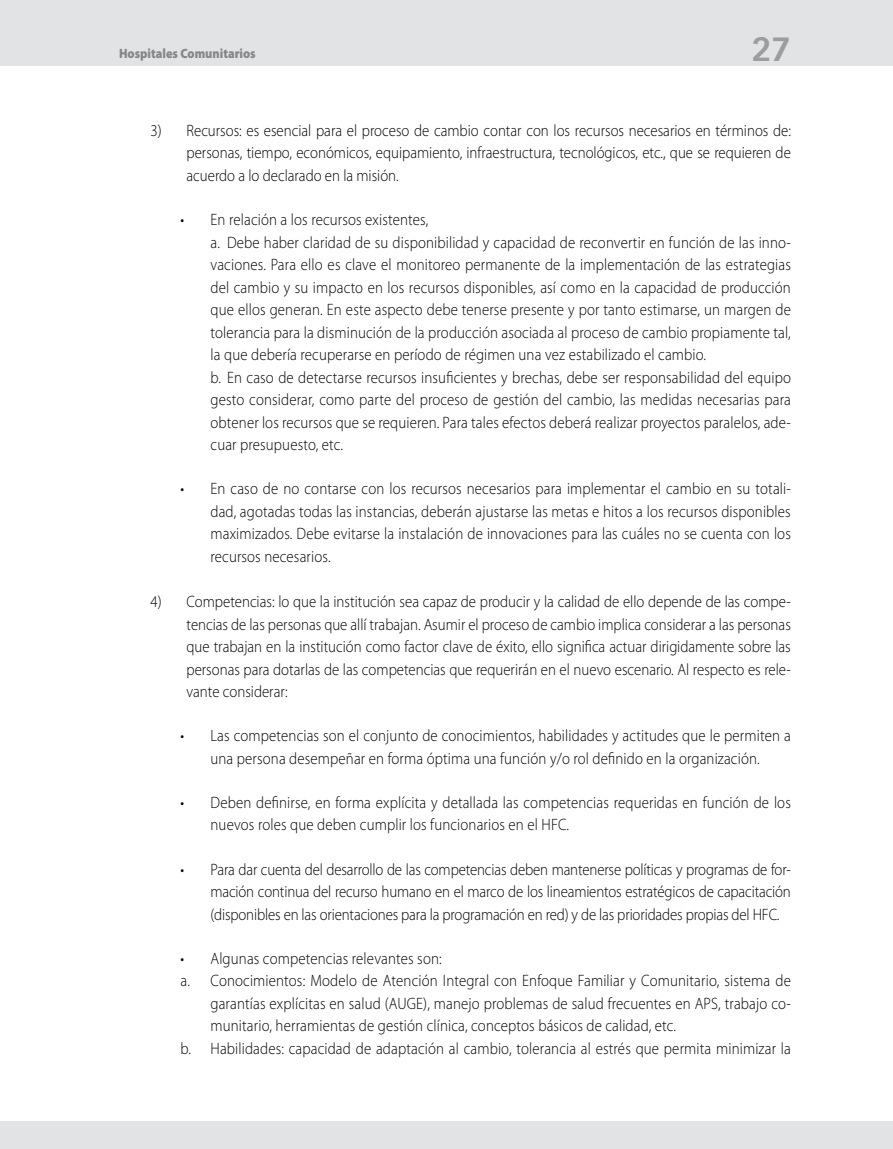
<style>
.page{position:relative;width:893px;height:1149px;background:#fff}
.page>*{position:absolute;margin:0;border:0;box-sizing:border-box;transform-origin:0 0}
.t1{font:700 33px "Vectora LH";color:#9c9d9f}
.t2{font:300 16.5px/22.5px "Myriad Pro";letter-spacing:.01em;color:#000;text-align:justify;scale:.9 1}
.t3{font:900 13.5px "Myriad Pro";color:#868788;scale:.9 1}
</style>
<div class="page">
<div style="left:0;top:0;width:893px;height:66px;background:#e1e3e4"></div>
<div style="left:0;top:1120px;width:893px;height:28px;background:#e1e3e4"></div>
<p class="t3" style="left:119px;top:44px;width:153px">Hospitales Comunitarios</p>
<h1 class="t1" style="left:752px;top:30px;width:41px">27</h1>
<p class="t2" style="left:187px;top:119px;width:673px;text-indent:-36px">3) Recursos: es esencial para el proceso de cambio contar con los recursos necesarios en términos de: personas, tiempo, económicos, equipamiento, infraestructura, tecnológicos, etc., que se requieren de acuerdo a lo declarado en la misión.</p>
<p class="t2" style="left:211px;top:208px;width:646px;text-align:left;text-indent:-30px">• En relación a los recursos existentes,<br>a. Debe haber claridad de su disponibilidad y capacidad de reconvertir en función de las inno&shy;vaciones. Para ello es clave el monitoreo permanente de la implementación de las estrategias del cambio y su impacto en los recursos disponibles, así como en la capacidad de producción que ellos generan. En este aspecto debe tenerse presente y por tanto estimarse, un margen de tolerancia para la disminución de la producción asociada al proceso de cambio propiamente tal, la que debería recuperarse en período de régimen una vez estabilizado el cambio.<br>b. En caso de detectarse recursos insuficientes y brechas, debe ser responsabilidad del equipo gesto considerar, como parte del proceso de gestión del cambio, las medidas necesarias para obtener los recursos que se requieren. Para tales efectos deberá realizar proyectos paralelos, ade&shy;cuar presupuesto, etc.</p>
<p class="t2" style="left:211px;top:477px;width:646px;text-indent:-30px">• En caso de no contarse con los recursos necesarios para implementar el cambio en su totali&shy;dad, agotadas todas las instancias, deberán ajustarse las metas e hitos a los recursos disponibles maximizados. Debe evitarse la instalación de innovaciones para las cuáles no se cuenta con los recursos necesarios.</p>
<p class="t2" style="left:187px;top:590px;width:673px;text-indent:-36px">4) Competencias: lo que la institución sea capaz de producir y la calidad de ello depende de las compe&shy;tencias de las personas que allí trabajan. Asumir el proceso de cambio implica considerar a las personas que trabajan en la institución como factor clave de éxito, ello significa actuar dirigidamente sobre las personas para dotarlas de las competencias que requerirán en el nuevo escenario. Al respecto es rele&shy;vante considerar:</p>
<p class="t2" style="left:181px;top:724px;width:680px;text-align:center">• Las competencias son el conjunto de conocimientos, habilidades y actitudes que le permiten a una persona desempeñar en forma óptima una función y/o rol definido en la organización.</p>
<p class="t2" style="left:211px;top:790px;width:646px;text-indent:-30px">• Deben definirse, en forma explícita y detallada las competencias requeridas en función de los nuevos roles que deben cumplir los funcionarios en el HFC.</p>
<p class="t2" style="left:210px;top:857px;width:646px;text-indent:-30px">• Para dar cuenta del desarrollo de las competencias deben mantenerse políticas y programas de for&shy;mación continua del recurso humano en el marco de los lineamientos estratégicos de capacitación (disponibles en las orientaciones para la programación en red) y de las prioridades propias del HFC.</p>
<p class="t2" style="left:180px;top:946px;width:292px">• Algunas competencias relevantes son:</p>
<p class="t2" style="left:180px;top:969px;width:680px">a. Conocimientos: Modelo de Atención Integral con Enfoque Familiar y Comunitario, sistema de</p>
<p class="t2" style="left:210px;top:991px;width:646px">garantías explícitas en salud (AUGE), manejo problemas de salud frecuentes en APS, trabajo co-</p>
<p class="t2" style="left:210px;top:1014px;width:519px">munitario, herramientas de gestión clínica, conceptos básicos de calidad, etc.</p>
<p class="t2" style="left:180px;top:1036px;width:680px">b. Habilidades: capacidad de adaptación al cambio, tolerancia al estrés que permita minimizar la</p>
</div>
